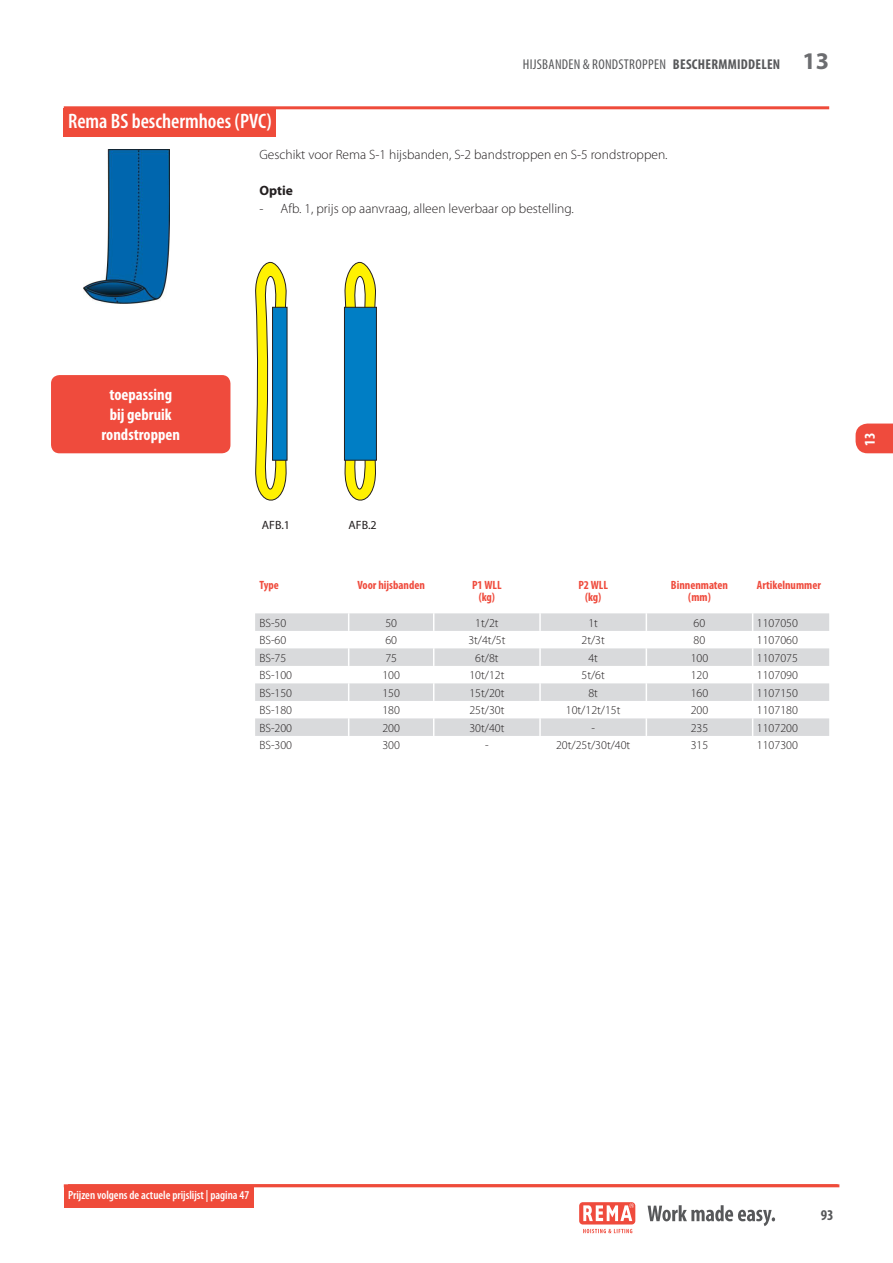
<style>
.page{position:relative;width:893px;height:1263px;background:#fff}
.page>*{position:absolute;margin:0;border:0;box-sizing:border-box;transform-origin:0 0}
.artikelgroep{font:600 condensed 21px "Myriad Pro";color:#fff}
.t1{font:700 condensed 16.5px "Myriad Pro";color:#fff}
.t2{font:700 condensed 15px "Myriad Pro";color:#57585a}
.t3{font:700 condensed 15px "Myriad Pro";color:#fff}
.t4{font:700 condensed 14.25px "Myriad Pro";letter-spacing:.02em;color:#57585a}
.t5{font:condensed 14.25px "Myriad Pro";color:#57585a}
.artgr_omschrijving{font:300 13.5px "Myriad Pro";color:#231f20}
.artgr_levering_h{font:700 13.5px "Myriad Pro";color:#231f20}
.cell_c{font:300 12px "Myriad Pro";color:#231f20}
.cell_artnr{font:300 12px "Myriad Pro";color:#231f20}
.cell_c_h{font:700 condensed 12px "Myriad Pro";color:#ef4b3d}
.cell_l{font:300 12px "Myriad Pro";color:#231f20}
.verwijzing_prsl{font:600 condensed 12px "Myriad Pro";color:#fff}
.cell_artnr_h{font:700 condensed 12px "Myriad Pro";color:#ef4b3d}
.t6{font:12px "Myriad Pro";color:#231f20}
.cell_l_h{font:700 condensed 12px "Myriad Pro";color:#ef4b3d}
.s1{font-weight:400}
.s2{font-stretch:normal;font-size:24px;color:#6c6d70}
</style>
<div class="page">
<div style="left:579px;top:1202px;width:56px;height:22px;background:#ef4b3d;border-radius:4px"></div>
<svg style="left:583px;top:1203px;width:51px;height:18px"></svg>
<svg style="left:583px;top:1229px;width:49px;height:4px"></svg>
<svg style="left:648px;top:1205px;width:127px;height:21px"></svg>
<svg style="left:855px;top:423px;width:38px;height:30px"></svg>
<hr style="left:64px;top:106px;width:765px;height:3px;background:#ef4b3a">
<div style="left:64px;top:108px;width:212px;height:28px;background:#ef4b3a"></div>
<svg style="left:344px;top:262px;width:33px;height:239px"></svg>
<div style="left:344px;top:307px;width:33px;height:153px;background:#007ec5;border:1px solid #231f20"></div>
<svg style="left:255px;top:262px;width:32px;height:239px"></svg>
<div style="left:272px;top:307px;width:15px;height:153px;background:#007ec5;border:1px solid #231f20"></div>
<svg style="left:255px;top:613px;width:574px;height:123px;fill:#d9dadc"></svg>
<svg style="left:348px;top:613px;width:1px;height:123px"></svg>
<svg style="left:433px;top:613px;width:1px;height:123px"></svg>
<svg style="left:539px;top:613px;width:2px;height:123px"></svg>
<svg style="left:646px;top:613px;width:1px;height:123px"></svg>
<svg style="left:752px;top:613px;width:1px;height:123px"></svg>
<img style="left:84px;top:150px;width:86px;height:153px">
<div style="left:51px;top:375px;width:179px;height:78px;background:#ef4b3d;border-radius:9px"></div>
<hr style="left:64px;top:1184px;width:775px;height:3px;background:#ef4b3a">
<div style="left:64px;top:1186px;width:190px;height:21px;background:#ef4b3a"></div>
<p class="t5" style="left:523px;top:57px;width:27px">HIJSBANDEN</p>
<p class="t4" style="left:583px;top:57px;width:248px"><span class="s1">&amp; RONDSTROPPEN</span> Beschermmiddelen <span class="s2">13</span></p>
<p class="artikelgroep" style="left:68px;top:109px;width:205px">Rema BS beschermhoes (PVC)</p>
<p class="artgr_omschrijving" style="left:259px;top:147px;width:410px">Geschikt voor Rema S-1 hijsbanden, S-2 bandstroppen en S-5 rondstroppen.</p>
<p class="artgr_levering_h" style="left:259px;top:183px;width:35px">Optie</p>
<p class="artgr_omschrijving" style="left:259px;top:201px;width:316px">- Afb. 1, prijs op aanvraag, alleen leverbaar op bestelling.</p>
<p class="t1" style="left:109px;top:386px;width:64px">toepassing</p>
<p class="t1" style="left:110px;top:405px;width:63px">bij gebruik</p>
<p class="t1" style="left:102px;top:425px;width:80px">rondstroppen</p>
<p class="t6" style="left:262px;top:518px;width:30px">AFB.1</p>
<p class="t6" style="left:349px;top:518px;width:30px">AFB.2</p>
<p class="cell_l_h" style="left:259px;top:578px;width:21px">Type</p>
<p class="cell_c_h" style="left:357px;top:578px;width:69px">Voor hijsbanden</p>
<p class="cell_c_h" style="left:472px;top:578px;width:19px">P1 WLL</p>
<p class="cell_c_h" style="left:479px;top:590px;width:18px">(kg)</p>
<p class="cell_c_h" style="left:578px;top:578px;width:19px">P2 WLL</p>
<p class="cell_c_h" style="left:585px;top:590px;width:18px">(kg)</p>
<p class="cell_c_h" style="left:671px;top:578px;width:59px">Binnenmaten</p>
<p class="cell_c_h" style="left:688px;top:590px;width:24px">(mm)</p>
<p class="cell_artnr_h" style="left:757px;top:578px;width:65px">Artikelnummer</p>
<p class="cell_l" style="left:259px;top:616px;width:28px">BS-50</p>
<p class="cell_c" style="left:385px;top:616px;width:13px">50</p>
<p class="cell_c" style="left:475px;top:616px;width:25px">1t/2t</p>
<p class="cell_c" style="left:588px;top:616px;width:11px">1t</p>
<p class="cell_c" style="left:694px;top:616px;width:13px">60</p>
<p class="cell_artnr" style="left:757px;top:616px;width:42px">1107050</p>
<p class="cell_l" style="left:259px;top:633px;width:28px">BS-60</p>
<p class="cell_c" style="left:385px;top:633px;width:13px">60</p>
<p class="cell_c" style="left:468px;top:633px;width:39px">3t/4t/5t</p>
<p class="cell_c" style="left:581px;top:633px;width:25px">2t/3t</p>
<p class="cell_c" style="left:694px;top:633px;width:13px">80</p>
<p class="cell_artnr" style="left:757px;top:633px;width:42px">1107060</p>
<p class="cell_l" style="left:259px;top:651px;width:28px">BS-75</p>
<p class="cell_c" style="left:385px;top:651px;width:13px">75</p>
<p class="cell_c" style="left:475px;top:651px;width:25px">6t/8t</p>
<p class="cell_c" style="left:588px;top:651px;width:11px">4t</p>
<p class="cell_c" style="left:691px;top:651px;width:19px">100</p>
<p class="cell_artnr" style="left:757px;top:651px;width:42px">1107075</p>
<p class="cell_l" style="left:259px;top:668px;width:34px">BS-100</p>
<p class="cell_c" style="left:382px;top:668px;width:19px">100</p>
<p class="cell_c" style="left:469px;top:668px;width:37px">10t/12t</p>
<p class="cell_c" style="left:581px;top:668px;width:25px">5t/6t</p>
<p class="cell_c" style="left:691px;top:668px;width:19px">120</p>
<p class="cell_artnr" style="left:757px;top:668px;width:42px">1107090</p>
<p class="cell_l" style="left:259px;top:686px;width:34px">BS-150</p>
<p class="cell_c" style="left:382px;top:686px;width:19px">150</p>
<p class="cell_c" style="left:469px;top:686px;width:37px">15t/20t</p>
<p class="cell_c" style="left:588px;top:686px;width:11px">8t</p>
<p class="cell_c" style="left:691px;top:686px;width:19px">160</p>
<p class="cell_artnr" style="left:757px;top:686px;width:42px">1107150</p>
<p class="cell_l" style="left:259px;top:703px;width:34px">BS-180</p>
<p class="cell_c" style="left:382px;top:703px;width:19px">180</p>
<p class="cell_c" style="left:469px;top:703px;width:37px">25t/30t</p>
<p class="cell_c" style="left:566px;top:703px;width:56px">10t/12t/15t</p>
<p class="cell_c" style="left:691px;top:703px;width:19px">200</p>
<p class="cell_artnr" style="left:757px;top:703px;width:42px">1107180</p>
<p class="cell_l" style="left:259px;top:721px;width:34px">BS-200</p>
<p class="cell_c" style="left:382px;top:721px;width:19px">200</p>
<p class="cell_c" style="left:469px;top:721px;width:37px">30t/40t</p>
<p class="cell_c" style="left:591px;top:721px;width:5px">-</p>
<p class="cell_c" style="left:691px;top:721px;width:19px">235</p>
<p class="cell_artnr" style="left:757px;top:721px;width:42px">1107200</p>
<p class="cell_l" style="left:259px;top:739px;width:34px">BS-300</p>
<p class="cell_c" style="left:382px;top:739px;width:19px">300</p>
<p class="cell_c" style="left:485px;top:739px;width:5px">-</p>
<p class="cell_c" style="left:556px;top:739px;width:76px">20t/25t/30t/40t</p>
<p class="cell_c" style="left:691px;top:739px;width:19px">315</p>
<p class="cell_artnr" style="left:757px;top:739px;width:42px">1107300</p>
<p class="t3" style="left:861px;top:446px;width:14px;rotate:-90deg">13</p>
<p class="verwijzing_prsl" style="left:68px;top:1188px;width:183px">Prijzen volgens de actuele prijslijst | pagina 47</p>
<p class="t2" style="left:821px;top:1206px;width:14px">93</p>
</div>
